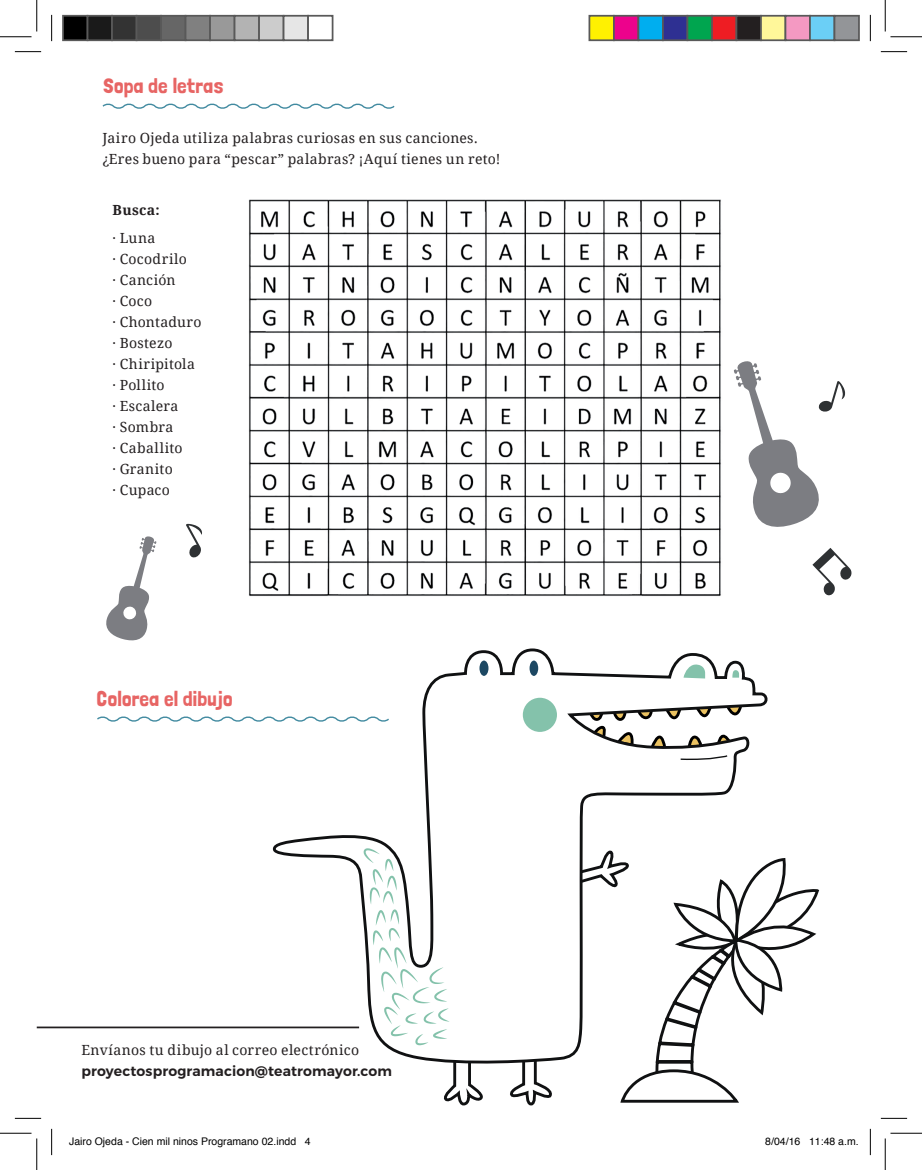
<style>
.page{position:relative;width:922px;height:1170px;background:#fff}
.page>*{position:absolute;margin:0;border:0;box-sizing:border-box;transform-origin:0 0}
.t1{font:21px "Londrina Solid";letter-spacing:.005em;color:#e76564}
.t2{font:14px/21px "Noto Serif";letter-spacing:.02em;color:#231f20}
.t3{font:600 14px "Montserrat";letter-spacing:.01em;color:#231f20}
.t4{font:700 14px "Noto Serif";letter-spacing:.025em;color:#231f20}
.t5{font:10.5px "Helvetica";color:#000}
</style>
<div class="page">
<svg style="left:102px;top:103px;width:293px;height:6px"></svg>
<img style="left:248px;top:199px;width:473px;height:397px">
<svg style="left:734px;top:361px;width:111px;height:166px"></svg>
<svg style="left:812px;top:548px;width:40px;height:48px"></svg>
<svg style="left:620px;top:858px;width:200px;height:245px"></svg>
<svg style="left:444px;top:1066px;width:39px;height:40px"></svg>
<svg style="left:510px;top:1066px;width:42px;height:40px"></svg>
<svg style="left:269px;top:648px;width:501px;height:418px"></svg>
<svg style="left:363px;top:848px;width:86px;height:197px"></svg>
<div style="left:523px;top:698px;width:34px;height:34px;background:#84c2ab;border-radius:50%"></div>
<div style="left:479px;top:660px;width:9px;height:16px;background:#1d4863;border-radius:50%"></div>
<div style="left:529px;top:660px;width:9px;height:16px;background:#1d4863;border-radius:50%"></div>
<svg style="left:683px;top:664px;width:22px;height:14px"></svg>
<svg style="left:732px;top:669px;width:7px;height:9px"></svg>
<svg style="left:586px;top:700px;width:158px;height:60px"></svg>
<svg style="left:97px;top:714px;width:293px;height:9px"></svg>
<svg style="left:106px;top:536px;width:50px;height:105px"></svg>
<svg style="left:186px;top:524px;width:16px;height:34px"></svg>
<hr style="left:37px;top:1026px;width:322px;height:2px;background:#231f20">
<svg style="left:15px;top:51px;width:26px;height:1px"></svg>
<svg style="left:881px;top:51px;width:26px;height:1px"></svg>
<svg style="left:15px;top:1118px;width:26px;height:1px"></svg>
<svg style="left:881px;top:1118px;width:26px;height:1px"></svg>
<svg style="left:51px;top:15px;width:1px;height:26px"></svg>
<svg style="left:51px;top:1129px;width:1px;height:26px"></svg>
<svg style="left:870px;top:15px;width:1px;height:26px"></svg>
<svg style="left:870px;top:1129px;width:1px;height:26px"></svg>
<hr style="left:0;top:36px;width:32px;height:1px;background:#000">
<hr style="left:890px;top:36px;width:32px;height:1px;background:#000">
<hr style="left:0;top:1133px;width:32px;height:1px;background:#000">
<hr style="left:890px;top:1133px;width:32px;height:1px;background:#000">
<hr style="left:36px;top:0;width:1px;height:32px;background:#000">
<hr style="left:36px;top:1138px;width:1px;height:32px;background:#000">
<hr style="left:885px;top:0;width:1px;height:32px;background:#000">
<hr style="left:885px;top:1138px;width:1px;height:32px;background:#000">
<div style="left:63px;top:16px;width:25px;height:24px;background:#000"></div>
<div style="left:62px;top:15px;width:26px;height:26px;border:2px solid #595959"></div>
<div style="left:88px;top:16px;width:24px;height:24px;background:#1a1a1a"></div>
<div style="left:87px;top:15px;width:26px;height:26px;border:2px solid #595959"></div>
<div style="left:112px;top:16px;width:25px;height:24px;background:#333"></div>
<div style="left:111px;top:15px;width:26px;height:26px;border:2px solid #595959"></div>
<div style="left:137px;top:16px;width:24px;height:24px;background:#4d4d4d"></div>
<div style="left:136px;top:15px;width:26px;height:26px;border:2px solid #595959"></div>
<div style="left:161px;top:16px;width:25px;height:24px;background:#666"></div>
<div style="left:160px;top:15px;width:26px;height:26px;border:2px solid #595959"></div>
<div style="left:186px;top:16px;width:24px;height:24px;background:#808080"></div>
<div style="left:185px;top:15px;width:26px;height:26px;border:2px solid #595959"></div>
<div style="left:210px;top:16px;width:25px;height:24px;background:#999"></div>
<div style="left:209px;top:15px;width:26px;height:26px;border:2px solid #595959"></div>
<div style="left:235px;top:16px;width:24px;height:24px;background:#b3b3b3"></div>
<div style="left:234px;top:15px;width:26px;height:26px;border:2px solid #595959"></div>
<div style="left:259px;top:16px;width:25px;height:24px;background:#ccc"></div>
<div style="left:258px;top:15px;width:26px;height:26px;border:2px solid #595959"></div>
<div style="left:284px;top:16px;width:24px;height:24px;background:#e6e6e6"></div>
<div style="left:283px;top:15px;width:26px;height:26px;border:2px solid #595959"></div>
<div style="left:307px;top:15px;width:26px;height:26px;border:2px solid #595959"></div>
<div style="left:589px;top:16px;width:25px;height:24px;background:#fff101"></div>
<div style="left:588px;top:15px;width:27px;height:26px;border:2px solid #595959"></div>
<div style="left:614px;top:16px;width:24px;height:24px;background:#ed028c"></div>
<div style="left:613px;top:15px;width:26px;height:26px;border:2px solid #595959"></div>
<div style="left:638px;top:16px;width:25px;height:24px;background:#00aeef"></div>
<div style="left:637px;top:15px;width:27px;height:26px;border:2px solid #595959"></div>
<div style="left:663px;top:16px;width:24px;height:24px;background:#2e3092"></div>
<div style="left:662px;top:15px;width:26px;height:26px;border:2px solid #595959"></div>
<div style="left:687px;top:16px;width:25px;height:24px;background:#00a54f"></div>
<div style="left:686px;top:15px;width:27px;height:26px;border:2px solid #595959"></div>
<div style="left:712px;top:16px;width:24px;height:24px;background:#ee1d23"></div>
<div style="left:711px;top:15px;width:26px;height:26px;border:2px solid #595959"></div>
<div style="left:736px;top:16px;width:25px;height:24px;background:#231f20"></div>
<div style="left:735px;top:15px;width:27px;height:26px;border:2px solid #595959"></div>
<div style="left:761px;top:16px;width:24px;height:24px;background:#fff79a"></div>
<div style="left:760px;top:15px;width:26px;height:26px;border:2px solid #595959"></div>
<div style="left:785px;top:16px;width:25px;height:24px;background:#f499c2"></div>
<div style="left:784px;top:15px;width:27px;height:26px;border:2px solid #595959"></div>
<div style="left:810px;top:16px;width:24px;height:24px;background:#6bcff6"></div>
<div style="left:809px;top:15px;width:26px;height:26px;border:2px solid #595959"></div>
<div style="left:834px;top:16px;width:25px;height:24px;background:#939598"></div>
<div style="left:833px;top:15px;width:27px;height:26px;border:2px solid #595959"></div>
<h1 class="t1" style="left:102px;top:73px;width:123px">Sopa de letras</h1>
<p class="t2" style="left:102px;top:126px;width:399px">Jairo Ojeda utiliza palabras curiosas en sus canciones. ¿Eres bueno para “pescar” palabras? ¡Aquí tienes un reto!</p>
<p class="t4" style="left:113px;top:200px;width:49px">Busca:</p>
<p class="t2" style="left:113px;top:227px;width:91px">· Luna<br>· Cocodrilo<br>· Canción<br>· Coco<br>· Chontaduro · Bostezo<br>· Chiripitola · Pollito<br>· Escalera<br>· Sombra<br>· Caballito<br>· Granito<br>· Cupaco</p>
<h1 class="t1" style="left:97px;top:686px;width:137px">Colorea el dibujo</h1>
<p class="t2" style="left:81px;top:1039px;width:279px">Envíanos tu dibujo al correo electrónico</p>
<p class="t3" style="left:81px;top:1062px;width:312px">proyectosprogramacion@teatromayor.com</p>
<p class="t5" style="left:69px;top:1133px;width:243px">Jairo Ojeda - Cien mil ninos Programano 02.indd 4</p>
<p class="t5" style="left:765px;top:1133px;width:95px">8/04/16 11:48 a.m.</p>
</div>
